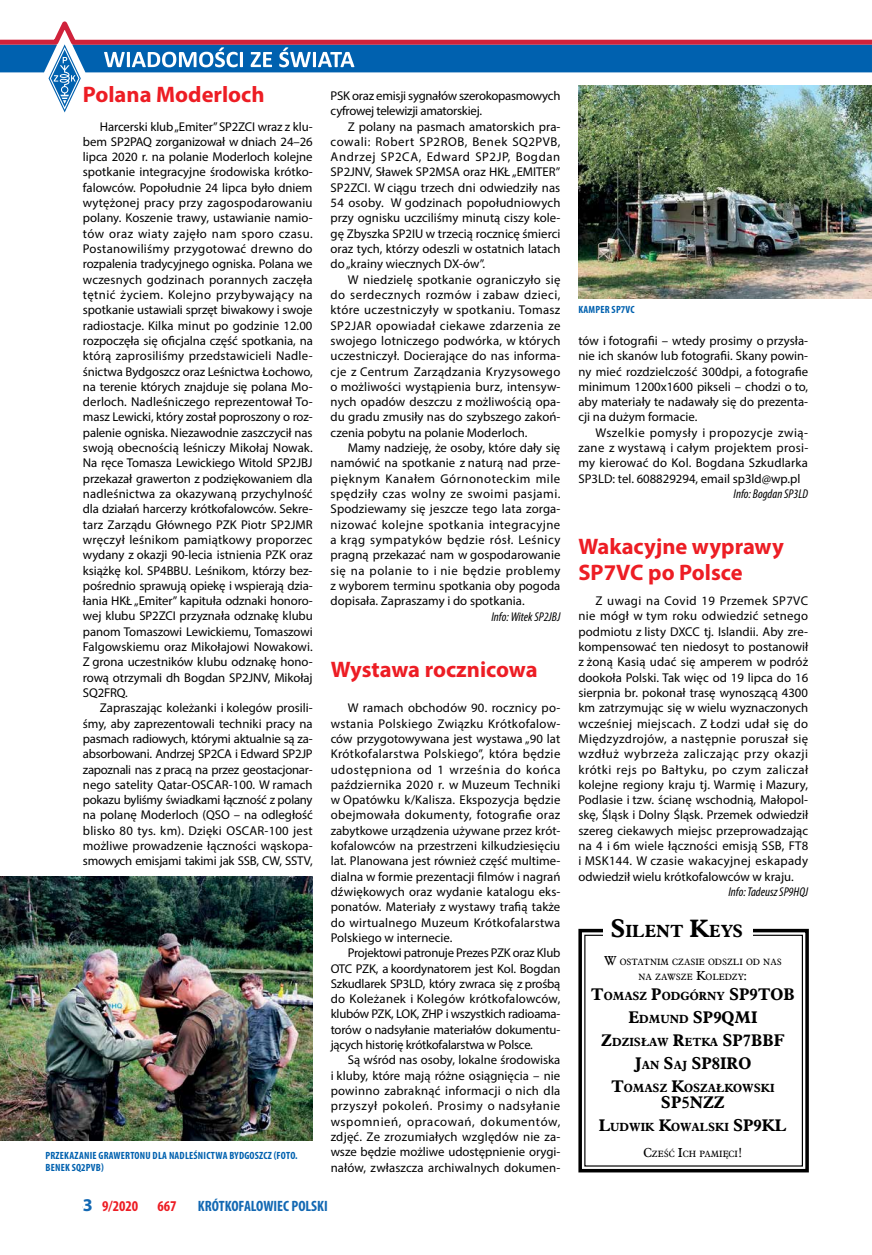
<style>
.page{position:relative;width:872px;height:1255px;background:#fff}
.page>*{position:absolute;margin:0;border:0;box-sizing:border-box;transform-origin:0 0}
.t1{font:700 22.5px/25.5px "Myriad Pro";color:#ed1d24}
.t2{font:700 18px "Myriad Pro";color:#1268b3}
.t3{font:700 17.25px "Aldine 721 EU";color:#000}
.t4{font:700 16.5px "Aldine 721 EU";color:#000}
.t5{font:700 condensed 15px "Myriad Pro";color:#1268b3}
.t6{font:700 condensed 15px "Myriad Pro";color:#ed1d24}
.t7{font:12.75px/15.3px "Myriad Pro";color:#000;text-align:justify}
.t8{font:12.75px/15.3px "Myriad Pro";letter-spacing:-.02em;color:#000}
.t9{font:italic condensed 12.75px "Myriad Pro";color:#000}
.t10{font:700 11.55px "Aldine 721 EU";color:#000}
.t11{font:700 condensed 10.5px "Myriad Pro";letter-spacing:.02em;color:#0061af}
.t12{font:8.85px/15px "Aldine 721 EU";color:#000;text-align:center}
.s1{font-size:24.6px}
.s2{font-size:12.75px}
.s3{font-size:16.5px}
.s4{font-size:11.55px}
.s5{font-stretch:normal;font-size:18px;color:#1268b3}
</style>
<div class="page">
<svg style="left:578px;top:928px;width:231px;height:245px"></svg>
<div style="left:584px;top:934px;width:219px;height:232px;border:1px solid #000"></div>
<div style="left:603px;top:922px;width:150px;height:21px;background:#fff"></div>
<img style="left:0;top:876px;width:313px;height:264px">
<img style="left:578px;top:114px;width:294px;height:184px">
<svg style="left:0;top:21px;width:872px;height:93px"></svg>
<h1 class="t1" style="left:83px;top:81px;width:183px">Polana Moderloch</h1>
<p class="t7" style="left:83px;top:118px;width:231px;text-indent:17px">Harcerski klub „Emiter” SP2ZCI wraz z klu&shy;bem SP2PAQ zorganizował w dniach 24–26 lipca 2020 r. na polanie Moderloch kolejne spotkanie integracyjne środowiska krótko&shy;falowców. Popołudnie 24 lipca było dniem wytężonej pracy przy zagospodarowaniu polany. Koszenie trawy, ustawianie namio&shy;tów oraz wiaty zajęło nam sporo czasu.<br>Postanowiliśmy przygotować drewno do rozpalenia tradycyjnego ogniska. Polana we wczesnych godzinach porannych zaczęła tętnić życiem. Kolejno przybywający na spotkanie ustawiali sprzęt biwakowy i swoje radiostacje. Kilka minut po godzinie 12.00 rozpoczęła się oficjalna część spotkania, na którą zaprosiliśmy przedstawicieli Nadle&shy;śnictwa Bydgoszcz oraz Leśnictwa Łochowo, na terenie których znajduje się polana Mo&shy;derloch. Nadleśniczego reprezentował To&shy;masz Lewicki, który został poproszony o roz&shy;palenie ogniska. Niezawodnie zaszczycił nas swoją obecnością leśniczy Mikołaj Nowak.<br>Na ręce Tomasza Lewickiego Witold SP2JBJ przekazał grawerton z podziękowaniem dla nadleśnictwa za okazywaną przychylność dla działań harcerzy krótkofalowców. Sekre&shy;tarz Zarządu Głównego PZK Piotr SP2JMR wręczył leśnikom pamiątkowy proporzec wydany z okazji 90-lecia istnienia PZK oraz książkę kol. SP4BBU. Leśnikom, którzy bez&shy;pośrednio sprawują opiekę i wspierają dzia&shy;łania HKŁ „Emiter” kapituła odznaki honoro&shy;wej klubu SP2ZCI przyznała odznakę klubu panom Tomaszowi Lewickiemu, Tomaszowi Falgowskiemu oraz Mikołajowi Nowakowi.<br>Z grona uczestników klubu odznakę hono&shy;rową otrzymali dh Bogdan SP2JNV, Mikołaj SQ2FRQ.</p>
<p class="t7" style="left:83px;top:700px;width:231px;text-indent:17px">Zapraszając koleżanki i kolegów prosili&shy;śmy, aby zaprezentowali techniki pracy na pasmach radiowych, którymi aktualnie są za&shy;absorbowani. Andrzej SP2CA i Edward SP2JP zapoznali nas z pracą na przez geostacjonar&shy;nego satelity Qatar-OSCAR-100. W ramach pokazu byliśmy świadkami łączność z polany na polanę Moderloch (QSO – na odległość blisko 80 tys. km). Dzięki OSCAR-100 jest możliwe prowadzenie łączności wąskopa&shy;smowych emisjami takimi jak SSB, CW, SSTV,</p>
<p class="t8" style="left:331px;top:88px;width:231px">PSK oraz emisji sygnałów szerokopasmowych cyfrowej telewizji amatorskiej.</p>
<p class="t7" style="left:331px;top:118px;width:231px;text-indent:17px">Z polany na pasmach amatorskich pra&shy;cowali: Robert SP2ROB, Benek SQ2PVB, Andrzej SP2CA, Edward SP2JP, Bogdan SP2JNV, Sławek SP2MSA oraz HKŁ „EMITER” SP2ZCI. W ciągu trzech dni odwiedziły nas 54 osoby. W godzinach popołudniowych przy ognisku uczciliśmy minutą ciszy kole&shy;gę Zbyszka SP2IU w trzecią rocznicę śmierci oraz tych, którzy odeszli w ostatnich latach do „krainy wiecznych DX-ów”.</p>
<p class="t7" style="left:331px;top:271px;width:231px;text-indent:17px">W niedzielę spotkanie ograniczyło się do serdecznych rozmów i zabaw dzieci, które uczestniczyły w spotkaniu. Tomasz SP2JAR opowiadał ciekawe zdarzenia ze swojego lotniczego podwórka, w których uczestniczył. Docierające do nas informa&shy;cje z Centrum Zarządzania Kryzysowego o możliwości wystąpienia burz, intensyw&shy;nych opadów deszczu z możliwością opa&shy;du gradu zmusiły nas do szybszego zakoń&shy;czenia pobytu na polanie Moderloch.</p>
<p class="t7" style="left:331px;top:440px;width:231px;text-indent:17px">Mamy nadzieję, że osoby, które dały się namówić na spotkanie z naturą nad prze&shy;pięknym Kanałem Górnonoteckim mile spędziły czas wolny ze swoimi pasjami.<br>Spodziewamy się jeszcze tego lata zorga&shy;nizować kolejne spotkania integracyjne a krąg sympatyków będzie rósł. Leśnicy pragną przekazać nam w gospodarowanie się na polanie to i nie będzie problemy z wyborem terminu spotkania oby pogoda dopisała. Zapraszamy i do spotkania.</p>
<p class="t9" style="left:491px;top:609px;width:70px">Info: Witek SP2JBJ</p>
<h1 class="t1" style="left:331px;top:655px;width:208px">Wystawa rocznicowa</h1>
<p class="t7" style="left:331px;top:700px;width:231px;text-indent:17px">W ramach obchodów 90. rocznicy po&shy;wstania Polskiego Związku Krótkofalow&shy;ców przygotowywana jest wystawa „90 lat Krótkofalarstwa Polskiego”, która będzie udostępniona od 1 września do końca października 2020 r. w Muzeum Techniki w Opatówku k/Kalisza. Ekspozycja będzie obejmowała dokumenty, fotografie oraz zabytkowe urządzenia używane przez krót&shy;kofalowców na przestrzeni kilkudziesięciu lat. Planowana jest również część multime&shy;dialna w formie prezentacji filmów i nagrań dźwiękowych oraz wydanie katalogu eks&shy;ponatów. Materiały z wystawy trafią także do wirtualnego Muzeum Krótkofalarstwa Polskiego w internecie.</p>
<p class="t7" style="left:331px;top:945px;width:231px;text-indent:17px">Projektowi patronuje Prezes PZK oraz Klub OTC PZK, a koordynatorem jest Kol. Bogdan Szkudlarek SP3LD, który zwraca się z prośbą do Koleżanek i Kolegów krótkofalowców, klubów PZK, LOK, ZHP i wszystkich radioama&shy;torów o nadsyłanie materiałów dokumentu&shy;jących historię krótkofalarstwa w Polsce.</p>
<p class="t7" style="left:331px;top:1052px;width:231px;text-indent:17px">Są wśród nas osoby, lokalne środowiska i kluby, które mają różne osiągnięcia – nie powinno zabraknąć informacji o nich dla przyszył pokoleń. Prosimy o nadsyłanie wspomnień, opracowań, dokumentów, zdjęć. Ze zrozumiałych względów nie za&shy;wsze będzie możliwe udostępnienie orygi&shy;nałów, zwłaszcza archiwalnych dokumen-</p>
<p class="t11" style="left:578px;top:303px;width:12px">KAMPER</p>
<p class="t11" style="left:611px;top:303px;width:24px">SP7VC</p>
<p class="t7" style="left:578px;top:333px;width:231px">tów i fotografii – wtedy prosimy o przysła&shy;nie ich skanów lub fotografii. Skany powin&shy;ny mieć rozdzielczość 300dpi, a fotografie minimum 1200x1600 pikseli – chodzi o to, aby materiały te nadawały się do prezenta&shy;cji na dużym formacie.</p>
<p class="t7" style="left:578px;top:424px;width:231px;text-indent:17px">Wszelkie pomysły i propozycje zwią&shy;zane z wystawą i całym projektem prosi&shy;my kierować do Kol. Bogdana Szkudlarka SP3LD: tel. 608829294, email sp3ld@wp.pl</p>
<p class="t9" style="left:733px;top:486px;width:76px">Info: Bogdan SP3LD</p>
<h1 class="t1" style="left:578px;top:533px;width:207px">Wakacyjne wyprawy<br>SP7VC po Polsce</h1>
<p class="t7" style="left:578px;top:593px;width:231px;text-indent:17px">Z uwagi na Covid 19 Przemek SP7VC nie mógł w tym roku odwiedzić setnego podmiotu z listy DXCC tj. Islandii. Aby zre&shy;kompensować ten niedosyt to postanowił z żoną Kasią udać się amperem w podróż dookoła Polski. Tak więc od 19 lipca do 16 sierpnia br. pokonał trasę wynoszącą 4300 km zatrzymując się w wielu wyznaczonych wcześniej miejscach. Z Łodzi udał się do Międzyzdrojów, a następnie poruszał się wzdłuż wybrzeża zaliczając przy okazji krótki rejs po Bałtyku, po czym zaliczał kolejne regiony kraju tj. Warmię i Mazury, Podlasie i tzw. ścianę wschodnią, Małopol&shy;skę, Śląsk i Dolny Śląsk. Przemek odwiedził szereg ciekawych miejsc przeprowadzając na 4 i 6m wiele łączności emisją SSB, FT8 i MSK144. W czasie wakacyjnej eskapady odwiedził wielu krótkofalowców w kraju.</p>
<p class="t9" style="left:728px;top:884px;width:81px">Info: Tadeusz SP9HQJ</p>
<h3 class="t3" style="left:610px;top:920px;width:132px"><span class="s1">S</span>ILENT <span class="s1">K</span>EYS</h3>
<p class="t12" style="left:604px;top:954px;width:179px"><span class="s2">W</span> OSTATNIM CZASIE ODSZLI OD NAS<br>NA ZAWSZE <span class="s2">K</span>OLEDZY<span class="s2">:</span></p>
<p class="t10" style="left:591px;top:989px;width:205px"><span class="s3">T</span>OMASZ <span class="s3">P</span>ODGÓRNY <span class="s3">SP9TOB</span></p>
<p class="t4" style="left:628px;top:1007px;width:119px">E<span class="s4">DMUND</span> SP9QMI</p>
<p class="t10" style="left:601px;top:1034px;width:185px"><span class="s3">Z</span>DZISŁAW <span class="s3">R</span>ETKA <span class="s3">SP7BBF</span></p>
<p class="t4" style="left:634px;top:1053px;width:97px">J<span class="s4">AN</span> S<span class="s4">AJ</span> SP8IRO</p>
<p class="t10" style="left:611px;top:1080px;width:165px"><span class="s3">T</span>OMASZ <span class="s3">K</span>OSZAŁKOWSKI</p>
<p class="t4" style="left:661px;top:1092px;width:42px">SP5NZZ</p>
<p class="t10" style="left:599px;top:1120px;width:188px"><span class="s3">L</span>UDWIK <span class="s3">K</span>OWALSKI <span class="s3">SP9KL</span></p>
<p class="t11" style="left:45px;top:1148px;width:11px">PRZEKAZANIE</p>
<p class="t11" style="left:98px;top:1148px;width:7px">GRAWERTONU</p>
<p class="t11" style="left:153px;top:1148px;width:28px">DLA NADLE</p>
<p class="t11" style="left:194px;top:1148px;width:11px">ŚNICTWA</p>
<p class="t11" style="left:229px;top:1148px;width:16px">BYDGOSZCZ</p>
<p class="t11" style="left:274px;top:1148px;width:9px">(FOTO</p>
<p class="t11" style="left:295px;top:1148px;width:4px">.</p>
<p class="t12" style="left:643px;top:1146px;width:100px"><span class="s2">C</span>ZEŚĆ <span class="s2">I</span>CH PAMIĘCI<span class="s2">!</span></p>
<p class="t11" style="left:45px;top:1160px;width:11px">BENEK</p>
<p class="t11" style="left:72px;top:1160px;width:34px">SQ2PVB)</p>
<p class="t6" style="left:83px;top:1196px;width:57px"><span class="s5">4</span> 9/2020</p>
<p class="t6" style="left:157px;top:1196px;width:21px">667</p>
<p class="t5" style="left:198px;top:1196px;width:131px">KRÓTKOFALOWIEC POLSKI</p>
<h2 class="t2" style="left:83px;top:1193px;width:11px">3</h2>
</div>
